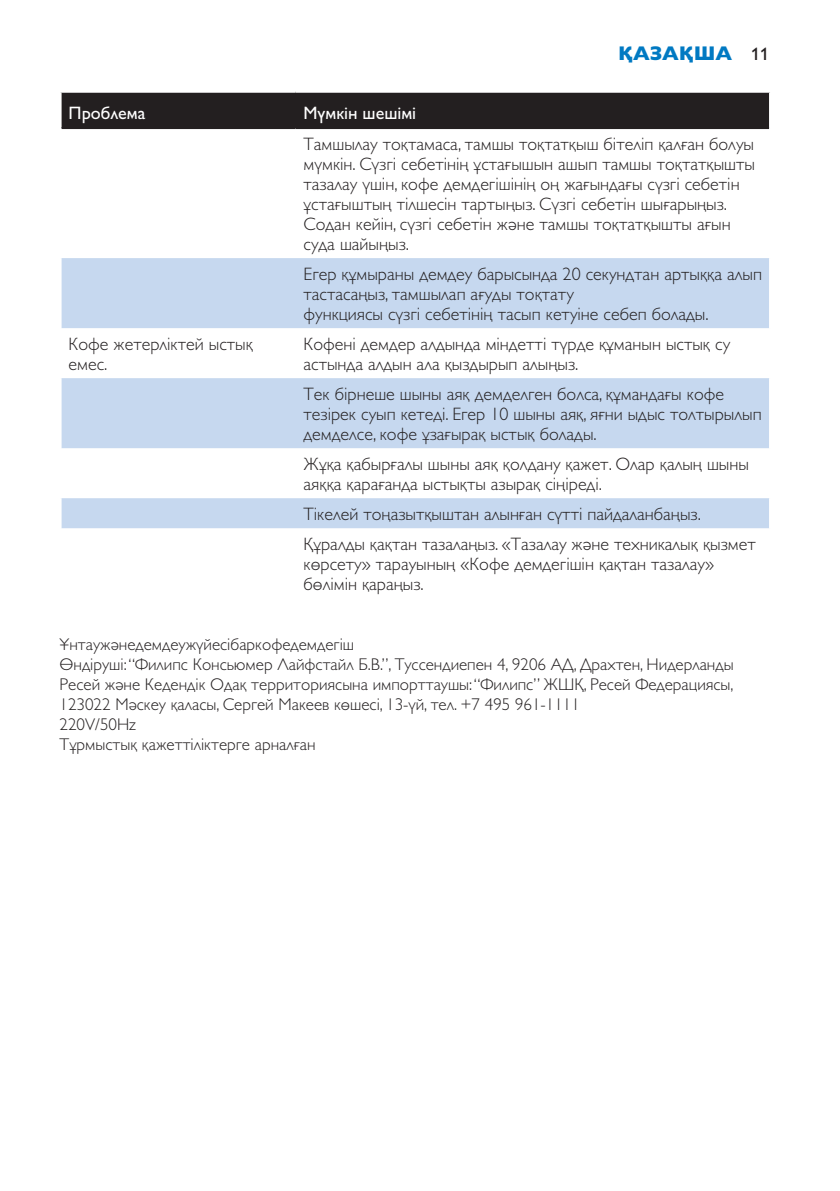
<style>
.page{position:relative;width:840px;height:1191px;background:#fff}
.page>*{position:absolute;margin:0;border:0;box-sizing:border-box;transform-origin:0 0}
.t1{font:700 20px "Gill Sans";color:#0079c2}
.t2{font:300 18px/20px "Gill Sans";color:#231f20}
.t3{font:18px "Gill Sans";color:#fff}
.t4{font:300 17px/20px "Gill Sans";color:#231f20}
.s1{font-family:"Gill Sans Alt One WGL";font-weight:400;font-size:18px;color:#231f20}
</style>
<div class="page">
<div style="left:62px;top:93px;width:706px;height:34px;background:#231f20"></div>
<svg style="left:62px;top:258px;width:706px;height:270px;fill:#c6d8ef"></svg>
<hr style="left:62px;top:127px;width:233px;height:2px;background:#231f20">
<hr style="left:295px;top:127px;width:473px;height:2px;background:#231f20">
<p class="t1" style="left:618px;top:42px;width:152px">ҚАЗАҚША <span class="s1">11</span></p>
<p class="t3" style="left:69px;top:102px;width:78px">Проблема</p>
<p class="t3" style="left:303px;top:102px;width:114px">Мүмкін шешімі</p>
<p class="t2" style="left:303px;top:134px;width:452px">Тамшылау тоқтамаса, тамшы тоқтатқыш бітеліп қалған болуы мүмкін. Сүзгі себетінің ұстағышын ашып тамшы тоқтатқышты тазалау үшін, кофе демдегішінің оң жағындағы сүзгі себетін ұстағыштың тілшесін тартыңыз. Сүзгі себетін шығарыңыз.<br>Содан кейін, сүзгі себетін және тамшы тоқтатқышты ағын суда шайыңыз.</p>
<p class="t2" style="left:303px;top:264px;width:460px">Егер құмыраны демдеу барысында 20 секундтан артыққа алып тастасаңыз, тамшылап ағуды тоқтату<br>функциясы сүзгі себетінің тасып кетуіне себеп болады.</p>
<p class="t2" style="left:69px;top:334px;width:186px">Кофе жетерліктей ыстық емес.</p>
<p class="t2" style="left:303px;top:334px;width:428px">Кофені демдер алдында міндетті түрде құманын ыстық су астында алдын ала қыздырып алыңыз.</p>
<p class="t2" style="left:303px;top:384px;width:459px">Тек бірнеше шыны аяқ демделген болса, құмандағы кофе тезірек суып кетеді. Егер 10 шыны аяқ, яғни ыдыс толтырылып демделсе, кофе ұзағырақ ыстық болады.</p>
<p class="t2" style="left:303px;top:454px;width:446px">Жұқа қабырғалы шыны аяқ қолдану қажет. Олар қалың шыны аяққа қарағанда ыстықты азырақ сіңіреді.</p>
<p class="t2" style="left:303px;top:499px;width:453px;line-height:30px">Тікелей тоңазытқыштан алынған сүтті пайдаланбаңыз.<br>Құралды қақтан тазалаңыз. «Тазалау және техникалық қызмет</p>
<p class="t2" style="left:303px;top:554px;width:412px">көрсету» тарауының «Кофе демдегішін қақтан тазалау» бөлімін қараңыз.</p>
<p class="t4" style="left:60px;top:634px;width:675px">Ұнтаужәнедемдеужүйесібаркофедемдегіш<br>Өндіруші: “Филипс Консьюмер Лайфстайл Б.В.”, Туссендиепен 4, 9206 АД, Драхтен, Нидерланды Ресей және Кедендік Одақ территориясына импорттаушы: “Филипс” ЖШҚ, Ресей Федерациясы, 123022 Мәскеу қаласы, Сергей Макеев көшесі, 13-үй, тел. +7 495 961-1111<br>220V/50Hz<br>Тұрмыстық қажеттіліктерге арналған</p>
</div>
